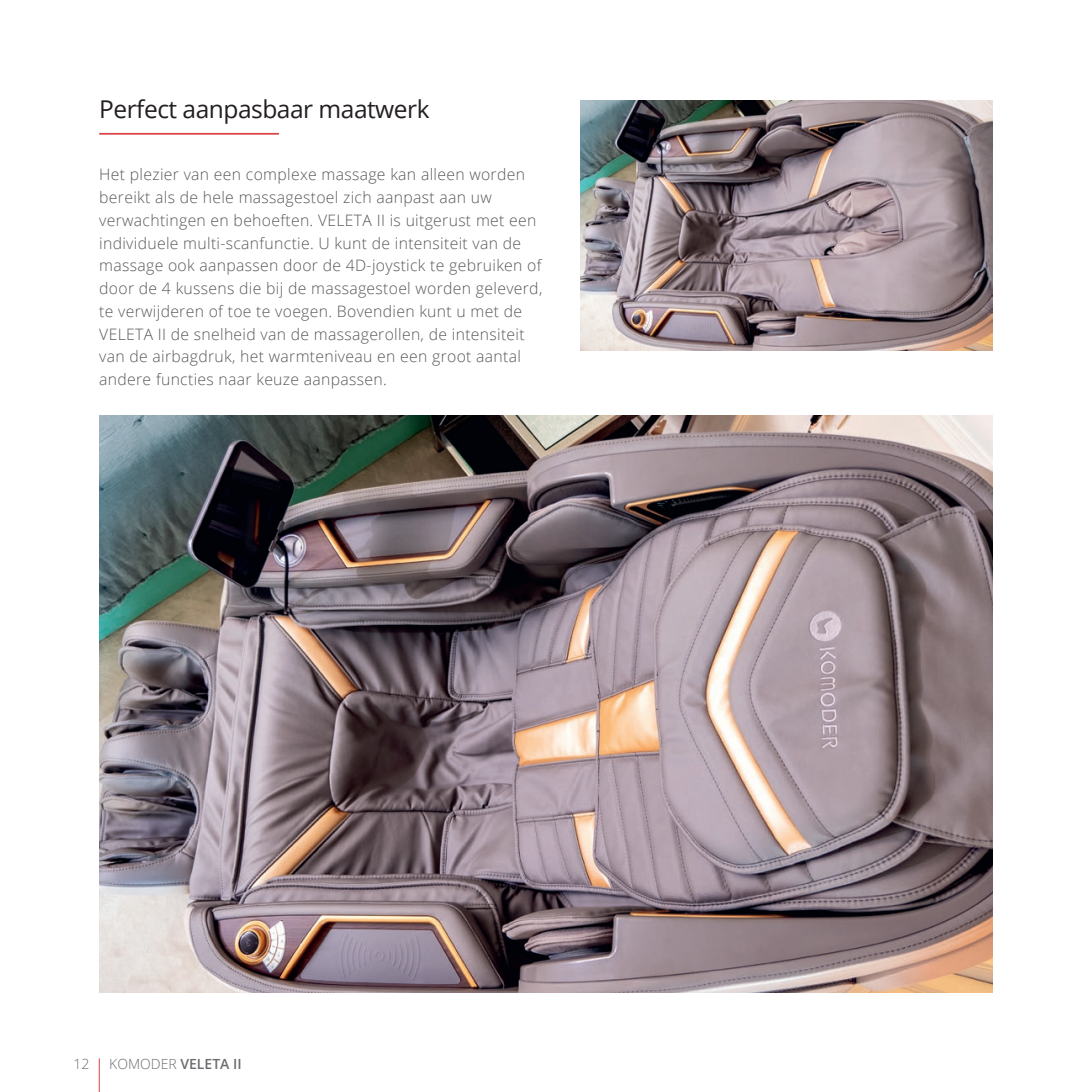
<style>
.page{position:relative;width:1092px;height:1092px;background:#fff}
.page>*{position:absolute;margin:0;border:0;box-sizing:border-box;transform-origin:0 0}
.t1{font:24.5px "Open Sans";letter-spacing:-.02em;color:#231f20}
.t2{font:300 15.75px/22.8px "Open Sans";letter-spacing:.02em;color:#57585a}
.t3{font:600 14px "Open Sans";color:#6c6d70}
.t4{font:300 14px "Open Sans";color:#6c6d70}
.s1{font-weight:300}
</style>
<div class="page">
<hr style="left:99px;top:133px;width:180px;height:2px;background:#db4145">
<img style="left:99px;top:416px;width:893px;height:576px">
<img style="left:580px;top:101px;width:412px;height:249px">
<hr style="left:99px;top:1058px;width:1px;height:33px;background:#db4145">
<h1 class="t1" style="left:99px;top:92px;width:332px">Perfect aanpasbaar maatwerk</h1>
<p class="t2" style="left:99px;top:163px;width:444px">Het plezier van een complexe massage kan alleen worden bereikt als de hele massagestoel zich aanpast aan uw verwachtingen en behoeften. VELETA II is uitgerust met een individuele multi-scanfunctie. U kunt de intensiteit van de massage ook aanpassen door de 4D-joystick te gebruiken of door de 4 kussens die bij de massagestoel worden geleverd, te verwijderen of toe te voegen. Bovendien kunt u met de VELETA II de snelheid van de massagerollen, de intensiteit van de airbagdruk, het warmteniveau en een groot aantal andere functies naar keuze aanpassen.</p>
<p class="t4" style="left:73px;top:1054px;width:17px">12</p>
<p class="t3" style="left:109px;top:1054px;width:134px"><span class="s1">KOMODER</span> VELETA II</p>
</div>
